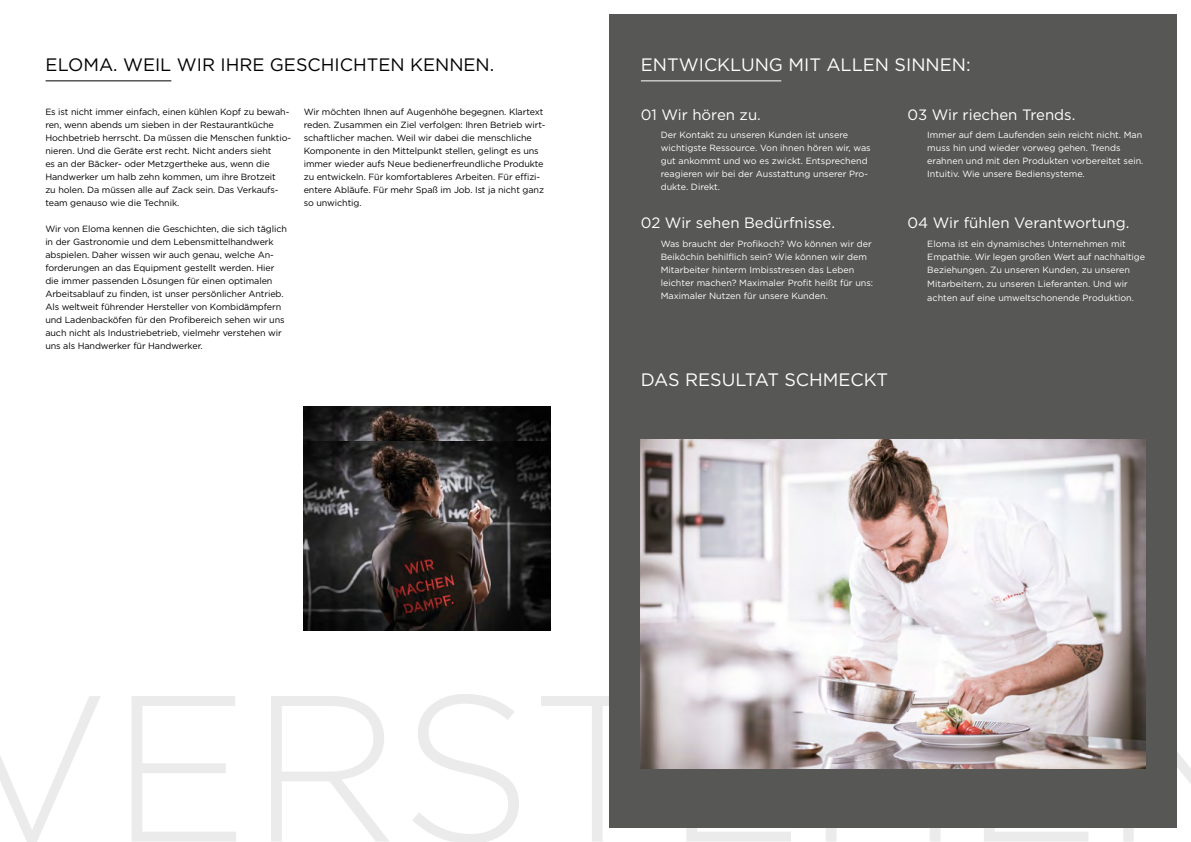
<style>
.page{position:relative;width:1191px;height:842px;background:#fff}
.page>*{position:absolute;margin:0;border:0;box-sizing:border-box;transform-origin:0 0}
.t1{font:18px "Gotham";color:#fff}
.t2{font:18px "Gotham";color:#000}
.t3{font:15px "Gotham";color:#fff}
.t4{font:9px/13px "Gotham";letter-spacing:-.01em;color:#000}
.t5{font:9px/13px "Gotham";color:#fff}
</style>
<div class="page">
<hr style="left:46px;top:80px;width:125px;height:1px;background:#000">
<img style="left:304px;top:406px;width:247px;height:189px">
<div style="left:609px;top:14px;width:567px;height:814px;background:#575756"></div>
<hr style="left:641px;top:80px;width:140px;height:1px;background:#fff">
<img style="left:304px;top:441px;width:246px;height:189px">
<img style="left:641px;top:439px;width:504px;height:330px">
<p class="t2" style="left:46px;top:53px;width:450px">ELOMA. WEIL WIR IHRE GESCHICHTEN KENNEN.</p>
<p class="t1" style="left:641px;top:53px;width:331px">ENTWICKLUNG MIT ALLEN SINNEN:</p>
<p class="t3" style="left:641px;top:105px;width:121px">01 Wir hören zu.</p>
<p class="t5" style="left:661px;top:129px;width:211px">Der Kontakt zu unseren Kunden ist unsere wichtigste Ressource. Von ihnen hören wir, was gut ankommt und wo es zwickt. Entsprechend reagieren wir bei der Ausstattung unserer Pro&shy;dukte. Direkt.</p>
<p class="t3" style="left:641px;top:213px;width:196px">02 Wir sehen Bedürfnisse.</p>
<p class="t5" style="left:661px;top:237px;width:214px">Was braucht der Profikoch? Wo können wir der Beiköchin behilflich sein? Wie können wir dem Mitarbeiter hinterm Imbisstresen das Leben leichter machen? Maximaler Profit heißt für uns:<br>Maximaler Nutzen für unsere Kunden.</p>
<p class="t4" style="left:45px;top:105px;width:245px">Es ist nicht immer einfach, einen kühlen Kopf zu bewah&shy;ren, wenn abends um sieben in der Restaurantküche</p>
<p class="t4" style="left:45px;top:131px;width:247px">Hochbetrieb herrscht. Da müssen die Menschen funktio&shy;nieren. Und die Geräte erst recht. Nicht anders sieht</p>
<p class="t4" style="left:45px;top:157px;width:226px">es an der Bäcker- oder Metzgertheke aus, wenn die</p>
<p class="t4" style="left:45px;top:170px;width:232px">Handwerker um halb zehn kommen, um ihre Brotzeit</p>
<p class="t4" style="left:45px;top:183px;width:235px">zu holen. Da müssen alle auf Zack sein. Das Verkaufs&shy;team genauso wie die Technik.</p>
<p class="t4" style="left:45px;top:222px;width:243px">Wir von Eloma kennen die Geschichten, die sich täglich</p>
<p class="t4" style="left:45px;top:235px;width:230px">in der Gastronomie und dem Lebensmittelhandwerk</p>
<p class="t4" style="left:45px;top:248px;width:230px">abspielen. Daher wissen wir auch genau, welche An-</p>
<p class="t4" style="left:45px;top:261px;width:230px">forderungen an das Equipment gestellt werden. Hier</p>
<p class="t4" style="left:45px;top:274px;width:228px">die immer passenden Lösungen für einen optimalen</p>
<p class="t4" style="left:45px;top:287px;width:240px">Arbeitsablauf zu finden, ist unser persönlicher Antrieb.</p>
<p class="t4" style="left:45px;top:300px;width:237px">Als weltweit führender Hersteller von Kombidämpfern</p>
<p class="t4" style="left:45px;top:313px;width:241px">und Ladenbacköfen für den Profibereich sehen wir uns</p>
<p class="t4" style="left:45px;top:326px;width:238px">auch nicht als Industriebetrieb, vielmehr verstehen wir</p>
<p class="t4" style="left:45px;top:339px;width:159px">uns als Handwerker für Handwerker.</p>
<p class="t4" style="left:304px;top:105px;width:241px">Wir möchten Ihnen auf Augenhöhe begegnen. Klartext</p>
<p class="t4" style="left:304px;top:118px;width:243px">reden. Zusammen ein Ziel verfolgen: Ihren Betrieb wirt&shy;schaftlicher machen. Weil wir dabei die menschliche</p>
<p class="t4" style="left:304px;top:144px;width:236px">Komponente in den Mittelpunkt stellen, gelingt es uns</p>
<p class="t4" style="left:304px;top:157px;width:241px">immer wieder aufs Neue bedienerfreundliche Produkte</p>
<p class="t4" style="left:304px;top:170px;width:242px">zu entwickeln. Für komfortableres Arbeiten. Für effizi&shy;entere Abläufe. Für mehr Spaß im Job. Ist ja nicht ganz</p>
<p class="t4" style="left:304px;top:196px;width:59px">so unwichtig.</p>
<p class="t3" style="left:907px;top:105px;width:169px">03 Wir riechen Trends.</p>
<p class="t5" style="left:927px;top:129px;width:218px">Immer auf dem Laufenden sein reicht nicht. Man muss hin und wieder vorweg gehen. Trends erahnen und mit den Produkten vorbereitet sein.<br>Intuitiv. Wie unsere Bediensysteme.</p>
<p class="t3" style="left:907px;top:213px;width:223px">04 Wir fühlen Verantwortung.</p>
<p class="t5" style="left:927px;top:237px;width:219px">Eloma ist ein dynamisches Unternehmen mit<br>Empathie. Wir legen großen Wert auf nachhaltige<br>Beziehungen. Zu unseren Kunden, zu unseren</p>
<p class="t5" style="left:927px;top:276px;width:208px;line-height:14px">Mitarbeitern, zu unseren Lieferanten. Und wir achten auf eine umweltschonende Produktion.</p>
<p class="t1" style="left:641px;top:368px;width:249px">DAS RESULTAT SCHMECKT</p>
</div>
